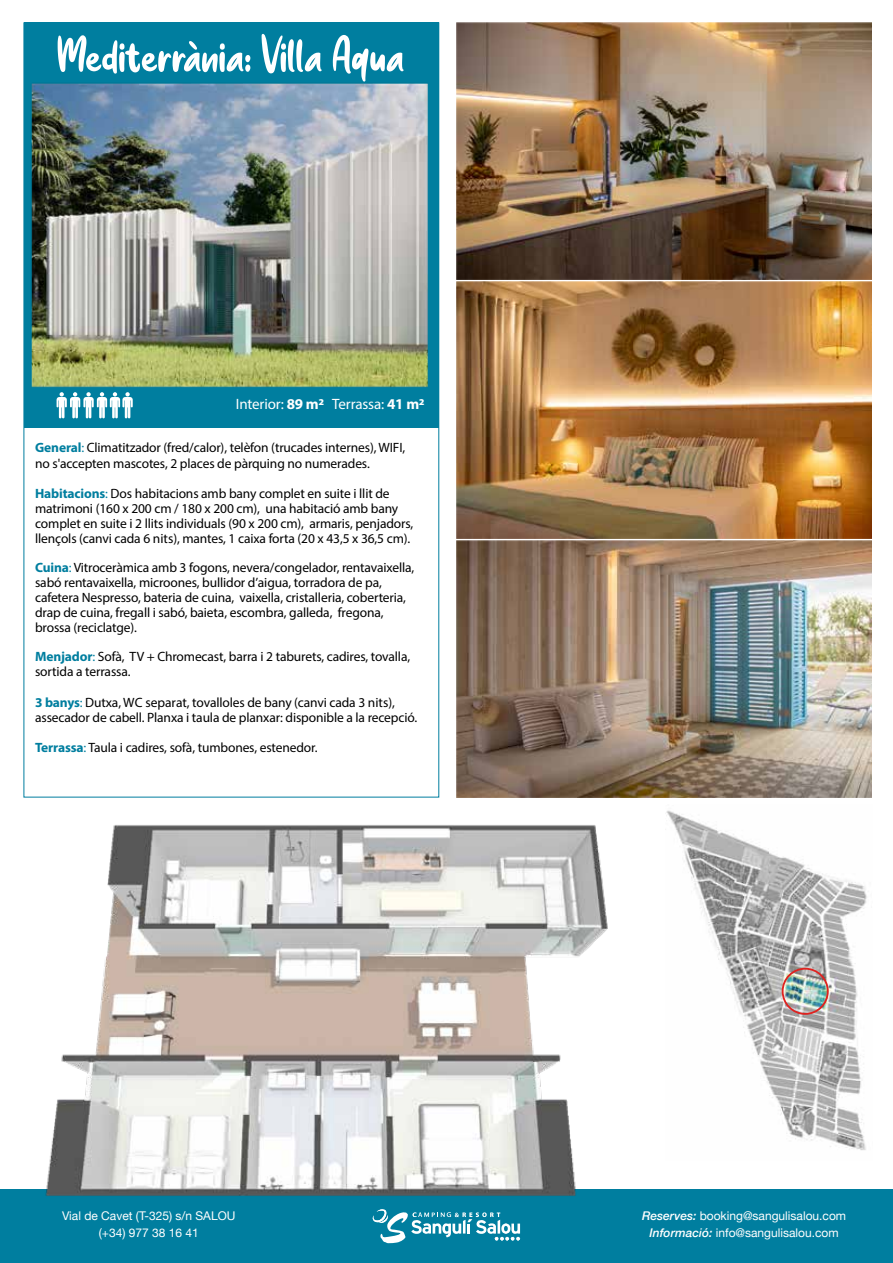
<style>
.page{position:relative;width:893px;height:1263px;background:#fff}
.page>*{position:absolute;margin:0;border:0;box-sizing:border-box;transform-origin:0 0}
.t1{font:54px "sweetpurple";letter-spacing:-.025em;color:#fff}
.t2{font:15px "Myriad Pro";letter-spacing:-.01em;color:#fff}
.t3{font:13.5px/14.9px "Myriad Pro";letter-spacing:-.01em;color:#010000}
.t4{font:12px/17.2px "Helvetica Neue";color:#fff;text-align:center}
.s1{font-weight:700}
.s2{font-weight:700;color:#007e9f}
.s3{color:#007e9f}
.s4{color:#000}
.s5{font-weight:500;font-style:italic}
</style>
<div class="page">
<img style="left:666px;top:810px;width:201px;height:340px">
<div style="left:782px;top:968px;width:47px;height:47px;border:2px solid #df2320;border-radius:50%"></div>
<div style="left:24px;top:23px;width:415px;height:405px;background:#007e9f"></div>
<img style="left:23px;top:32px;width:605px;height:357px">
<img style="left:457px;top:282px;width:415px;height:257px">
<img style="left:457px;top:541px;width:415px;height:256px">
<img style="left:457px;top:23px;width:415px;height:257px">
<div style="left:0;top:1189px;width:893px;height:74px;background:#007e9f"></div>
<svg style="left:372px;top:1209px;width:148px;height:34px"></svg>
<img style="left:45px;top:825px;width:563px;height:371px">
<svg style="left:57px;top:392px;width:76px;height:26px"></svg>
<h1 class="t1" style="left:56px;top:22px;width:350px">Mediterrània: Villa Aqua</h1>
<p class="t2" style="left:236px;top:395px;width:190px">Interior: <span class="s1">89 m2</span> Terrassa: <span class="s1">41 m2</span></p>
<p class="t3" style="left:35px;top:439px;width:372px;line-height:16.5px"><span class="s2">General</span><span class="s3">:</span> Climatitzador (fred/calor), telèfon (trucades internes), <span class="s4">WIFI, no s'accepten mascotes, 2</span> places de pàrquing no numerades.</p>
<p class="t3" style="left:35px;top:486px;width:380px"><span class="s2">Habitacions</span><span class="s3">:</span> Dos habitacions amb bany complet en suite i llit de matrimoni (160 x 200 cm / 180 x 200 cm), una habitació amb bany complet en suite i 2 llits individuals (90 x 200 cm), armaris, penjadors, llençols (canvi cada 6 nits), mantes, 1 caixa forta <span class="s4">(20 x 43,5 x 36,5 cm)</span>.</p>
<p class="t3" style="left:35px;top:560px;width:381px"><span class="s2">Cuina</span><span class="s3">:</span> Vitroceràmica amb 3 fogons, nevera/congelador, rentavaixella, sabó rentavaixella, microones, bullidor d’aigua, torradora de pa, cafetera Nespresso, bateria de cuina, vaixella, cristalleria, coberteria, drap de cuina, fregall i sabó, baieta, escombra, galleda, fregona, brossa (reciclatge).</p>
<p class="t3" style="left:35px;top:649px;width:377px"><span class="s2">Menjador</span><span class="s3">:</span> Sofà, <span class="s4">TV + Chromecast</span>, barra i 2 taburets, cadires, tovalla, sortida a terrassa.</p>
<p class="t3" style="left:35px;top:695px;width:384px"><span class="s2">3 banys</span><span class="s3">:</span> Dutxa, <span class="s4">WC separat</span>, tovalloles de bany (canvi cada 3 nits), assecador de cabell. Planxa i taula de planxar: disponible a la recepció.</p>
<p class="t3" style="left:35px;top:740px;width:284px"><span class="s2">Terrassa</span><span class="s3">:</span> Taula i cadires, sofà, tumbones, estenedor.</p>
<p class="t4" style="left:62px;top:1208px;width:175px">Vial de Cavet (T-325) s/n SALOU (+34) 977 38 16 41</p>
<p class="t4" style="left:642px;top:1208px;width:206px"><span class="s5">Reserves:</span> booking@sangulisalou.com<br><span class="s5">Informació:</span> info@sangulisalou.com</p>
</div>
